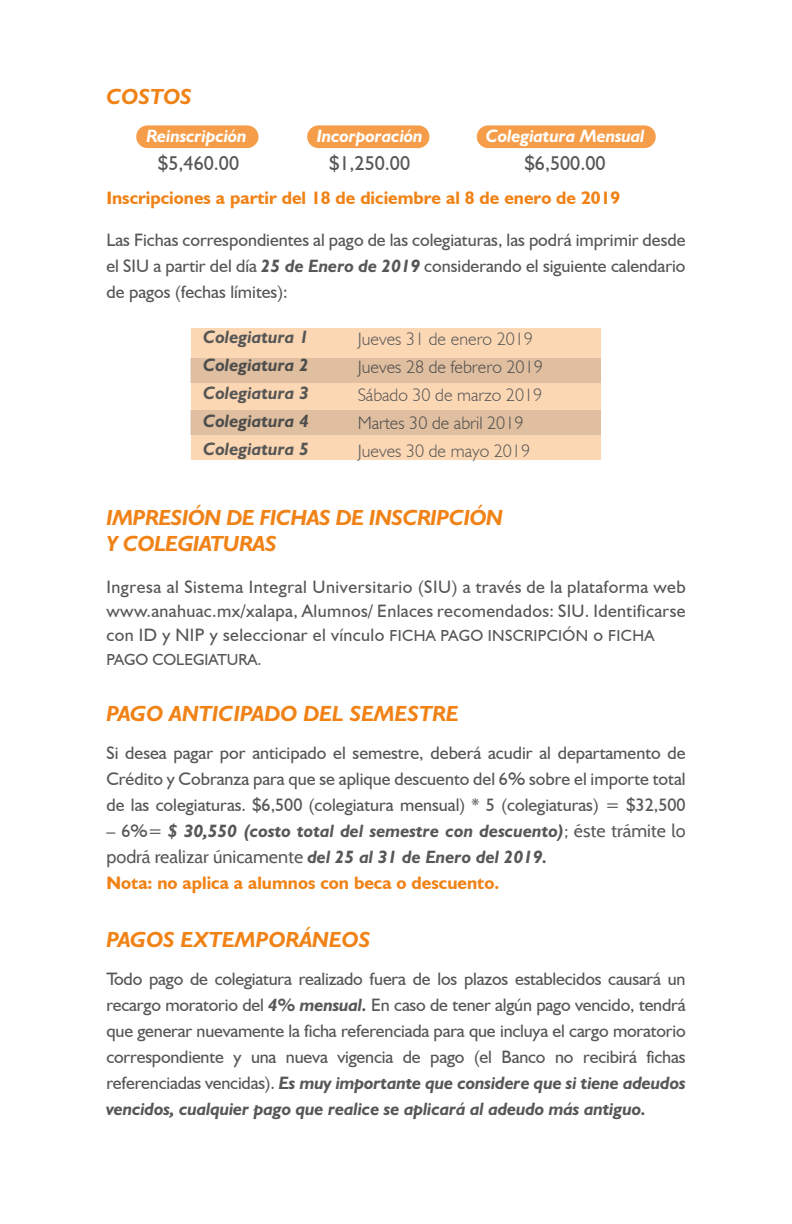
<style>
.page{position:relative;width:792px;height:1224px;background:#fff}
.page>*{position:absolute;margin:0;border:0;box-sizing:border-box;transform-origin:0 0}
.t1{font:italic 700 22px/26.4px "Humanist 521 BT";letter-spacing:-.02em;color:#f08216}
.t2{font:italic 700 22px "Humanist 521 BT";color:#f08216}
.t3{font:20px "Humanist 521 BT";color:#575756}
.t4{font:18px/26px "Humanist 521 BT";color:#575756;text-align:justify}
.t5{font:italic 700 18px/28px "Humanist 521 BT";color:#575756}
.t6{font:300 18px/28px "Humanist 521 BT";color:#575756}
.t7{font:700 18px "Humanist 521 BT";color:#f08216}
.t8{font:italic 700 18px "Humanist 521 BT";letter-spacing:-.01em;color:#fff}
.t9{font:16px "Humanist 521 BT";color:#575756}
.s1{font-weight:700;font-style:italic}
.s2{font-size:16px}
.s3{font-weight:400;font-style:normal}
.s4{font-family:"Cabin";font-weight:400;font-style:normal}
.s5{font-style:normal;color:#f08216}
</style>
<div class="page">
<div style="left:191px;top:328px;width:410px;height:131px;background:#fcd7b4"></div>
<div style="left:190px;top:358px;width:411px;height:24px;background:#e0bfa0"></div>
<div style="left:190px;top:411px;width:411px;height:24px;background:#e0bfa0"></div>
<div style="left:136px;top:125px;width:123px;height:23px;background:#f59d49;border-radius:11px"></div>
<div style="left:307px;top:125px;width:122px;height:23px;background:#f59d49;border-radius:11px"></div>
<div style="left:477px;top:125px;width:179px;height:23px;background:#f59d49;border-radius:11px"></div>
<p class="t1" style="left:106px;top:83px;width:87px">COSTOS</p>
<p class="t8" style="left:147px;top:124px;width:102px">Reinscripción</p>
<p class="t3" style="left:158px;top:151px;width:82px">$5,460.00</p>
<p class="t8" style="left:317px;top:124px;width:108px">Incorporación</p>
<p class="t3" style="left:329px;top:151px;width:82px">$1,250.00</p>
<p class="t8" style="left:486px;top:124px;width:160px">Colegiatura Mensual</p>
<p class="t3" style="left:525px;top:151px;width:82px">$6,500.00</p>
<p class="t7" style="left:106px;top:187px;width:515px">Inscripciones a partir del 18 de diciembre al 8 de enero de 2019</p>
<p class="t4" style="left:106px;top:227px;width:581px">Las Fichas correspondientes al pago de las colegiaturas, las podrá imprimir desde el SIU a partir del día <span class="s1">25 de Enero de 2019</span> considerando el siguiente calendario de pagos (fechas límites):</p>
<p class="t5" style="left:203px;top:323px;width:107px;text-align:justify">Colegiatura 1<br>Colegiatura 2<br>Colegiatura 3<br>Colegiatura 4<br>Colegiatura 5</p>
<p class="t6" style="left:358px;top:324px;width:187px">Jueves 31 de enero 2019<br>Jueves 28 de febrero 2019<br>Sábado 30 de marzo 2019<br>Martes 30 de abril 2019<br>Jueves 30 de mayo 2019</p>
<p class="t1" style="left:106px;top:504px;width:398px">IMPRESIÓN DE FICHAS DE INSCRIPCIÓN<br>Y COLEGIATURAS</p>
<p class="t4" style="left:106px;top:574px;width:581px;line-height:24px">Ingresa al Sistema Integral Universitario (SIU) a través de la plataforma web www.anahuac.mx/xalapa, Alumnos/ Enlaces recomendados: SIU. Identificarse con ID y NIP y seleccionar el vínculo <span class="s2">FICHA PAGO INSCRIPCIÓN</span> o <span class="s2">FICHA</span></p>
<p class="t9" style="left:106px;top:649px;width:157px">PAGO COLEGIATURA.</p>
<p class="t2" style="left:106px;top:700px;width:354px">PAGO ANTICIPADO DEL SEMESTRE</p>
<p class="t4" style="left:106px;top:740px;width:581px">Si desea pagar por anticipado el semestre, deberá acudir al departamento de Crédito y Cobranza para que se aplique descuento del 6% sobre el importe total de las colegiaturas. $6,500 (colegiatura mensual) * 5 (colegiaturas) = $32,500</p>
<p class="t5" style="left:106px;top:817px;width:581px;line-height:26px"><span class="s3">– 6%=</span> $ 30,550 (costo total del semestre con descuento)<span class="s4">; éste trámite lo podrá realizar únicamente</span> del 25 al 31 de Enero del 2019.<br><span class="s5">Nota: no aplica a alumnos con beca o descuento.</span></p>
<p class="t2" style="left:106px;top:925px;width:265px">PAGOS EXTEMPORÁNEOS</p>
<p class="t4" style="left:106px;top:965px;width:581px">Todo pago de colegiatura realizado fuera de los plazos establecidos causará un recargo moratorio del <span class="s1">4% mensual.</span> En caso de tener algún pago vencido, tendrá que generar nuevamente la ficha referenciada para que incluya el cargo moratorio correspondiente y una nueva vigencia de pago (el Banco no recibirá fichas referenciadas vencidas). <span class="s1">Es muy importante que considere que si tiene adeudos vencidos, cualquier pago que realice se aplicará al adeudo más antiguo.</span></p>
</div>
